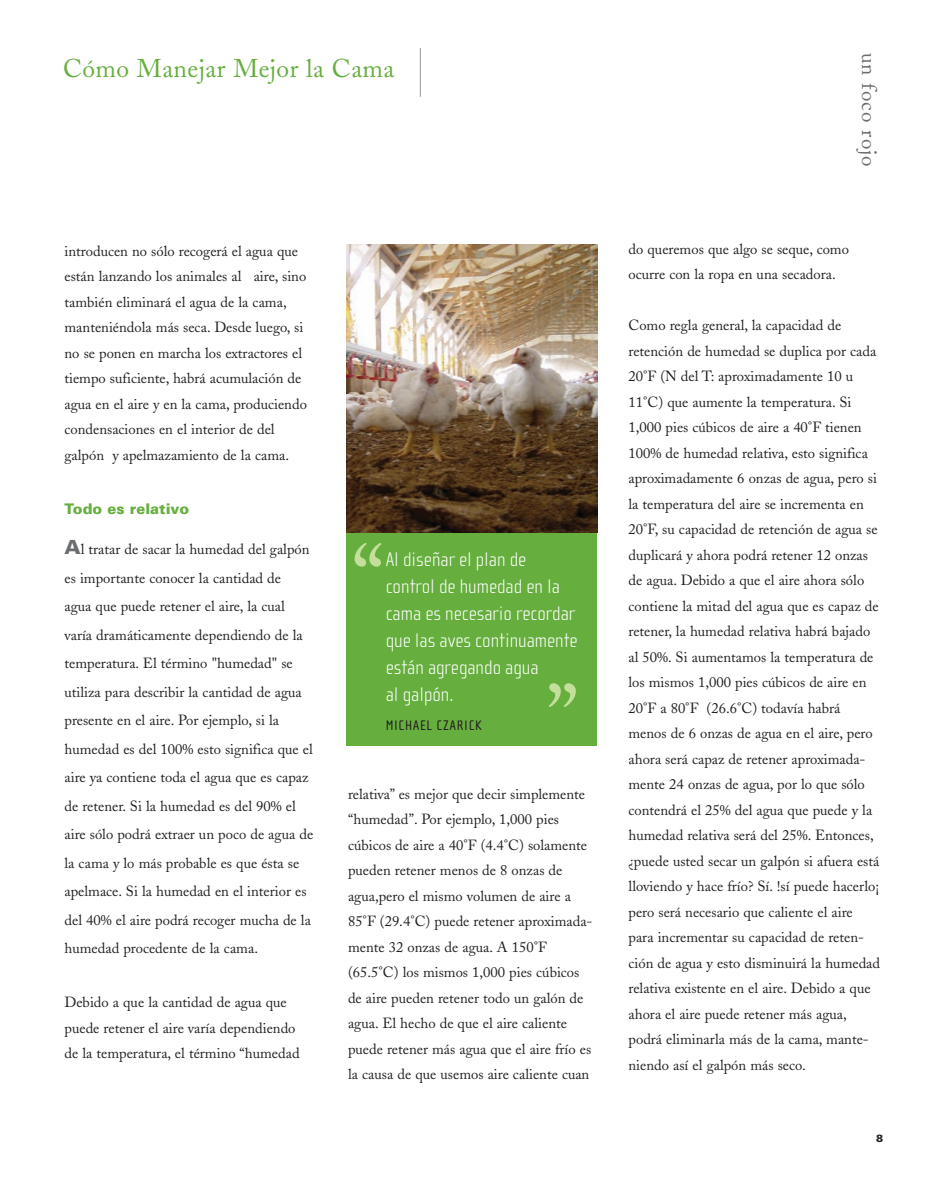
<style>
.page{position:relative;width:945px;height:1188px;background:#fff}
.page>*{position:absolute;margin:0;border:0;box-sizing:border-box;transform-origin:0 0}
.t1{font:90px "Adobe Caslon";color:#c4df9b}
.t2{font:25.5px "Adobe Caslon";letter-spacing:.015em;color:#66af3e}
.t3{font:21px "Adobe Caslon";letter-spacing:.05em;color:#6c6d70}
.t4{font:100 20.25px/27px "Cholla Sans";color:#fff}
.t5{font:14.7px/25.5px "Adobe Caslon";color:#231f20}
.t6{font:900 14.7px "Univers";color:#66af3e}
.t7{font:14.25px "Cholla Sans";letter-spacing:.045em;color:#231f20}
.t8{font:900 10.5px "Univers";color:#231f20}
.s1{font-family:"Univers";font-weight:900;font-size:19.5px;color:#6c6d70}
</style>
<div class="page">
<hr style="left:420px;top:48px;width:1px;height:49px;background:#939598">
<div style="left:346px;top:532px;width:251px;height:214px;background:#66af3e"></div>
<img style="left:346px;top:244px;width:251px;height:288px">
<h2 class="t2" style="left:63px;top:59px;width:333px">Cómo Manejar Mejor la Cama</h2>
<p class="t5" style="left:65px;top:240px;width:244px">introducen no sólo recogerá el agua que están lanzando los animales al aire, sino también eliminará el agua de la cama, manteniéndola más seca. Desde luego, si no se ponen en marcha los extractores el tiempo suficiente, habrá acumulación de agua en el aire y en la cama, produciendo condensaciones en el interior de del galpón y apelmazamiento de la cama.</p>
<p class="t6" style="left:65px;top:503px;width:126px">Todo es relativo</p>
<p class="t5" style="left:65px;top:537px;width:250px;line-height:28.5px"><span class="s1">A</span>l tratar de sacar la humedad del galpón es importante conocer la cantidad de<br>agua que puede retener el aire, la cual varía dramáticamente dependiendo de la temperatura. El término "humedad" se utiliza para describir la cantidad de agua presente en el aire. Por ejemplo, si la humedad es del 100% esto significa que el aire ya contiene toda el agua que es capaz de retener. Si la humedad es del 90% el aire sólo podrá extraer un poco de agua de la cama y lo más probable es que ésta se apelmace. Si la humedad en el interior es del 40% el aire podrá recoger mucha de la humedad procedente de la cama.</p>
<p class="t5" style="left:65px;top:991px;width:237px">Debido a que la cantidad de agua que puede retener el aire varía dependiendo de la temperatura, el término “humedad</p>
<h1 class="t1" style="left:352px;top:544px;width:34px">“</h1>
<h3 class="t4" style="left:386px;top:546px;width:193px">Al diseñar el plan de control de humedad en la cama es necesario recordar que las aves continuamente están agregando agua<br>al galpón.</h3>
<p class="t7" style="left:386px;top:717px;width:97px">MICHAEL CZARICK</p>
<h1 class="t1" style="left:546px;top:685px;width:34px">”</h1>
<p class="t5" style="left:348px;top:783px;width:246px">relativa” es mejor que decir simplemente “humedad”. Por ejemplo, 1,000 pies cúbicos de aire a 40°F (4.4°C) solamente pueden retener menos de 8 onzas de agua,pero el mismo volumen de aire a 85°F (29.4°C) puede retener aproximada&shy;mente 32 onzas de agua. A 150°F (65.5°C) los mismos 1,000 pies cúbicos de aire pueden retener todo un galón de agua. El hecho de que el aire caliente puede retener más agua que el aire frío es la causa de que usemos aire caliente cuan</p>
<h3 class="t3" style="left:877px;top:52px;width:116px;rotate:90deg">un foco rojo</h3>
<p class="t5" style="left:629px;top:238px;width:222px">do queremos que algo se seque, como ocurre con la ropa en una secadora.</p>
<p class="t5" style="left:629px;top:314px;width:253px">Como regla general, la capacidad de retención de humedad se duplica por cada 20°F (N del T: aproximadamente 10 u 11°C) que aumente la temperatura. Si 1,000 pies cúbicos de aire a 40°F tienen 100% de humedad relativa, esto significa aproximadamente 6 onzas de agua, pero si la temperatura del aire se incrementa en 20°F, su capacidad de retención de agua se duplicará y ahora podrá retener 12 onzas de agua. Debido a que el aire ahora sólo contiene la mitad del agua que es capaz de retener, la humedad relativa habrá bajado al 50%. Si aumentamos la temperatura de los mismos 1,000 pies cúbicos de aire en 20°F a 80°F (26.6°C) todavía habrá menos de 6 onzas de agua en el aire, pero ahora será capaz de retener aproximada&shy;mente 24 onzas de agua, por lo que sólo contendrá el 25% del agua que puede y la humedad relativa será del 25%. Entonces, ¿puede usted secar un galpón si afuera está lloviendo y hace frío? Sí. !sí puede hacerlo¡ pero será necesario que caliente el aire para incrementar su capacidad de reten&shy;ción de agua y esto disminuirá la humedad relativa existente en el aire. Debido a que ahora el aire puede retener más agua, podrá eliminarla más de la cama, mante&shy;niendo así el galpón más seco.</p>
<p class="t8" style="left:876px;top:1134px;width:9px">8</p>
</div>
